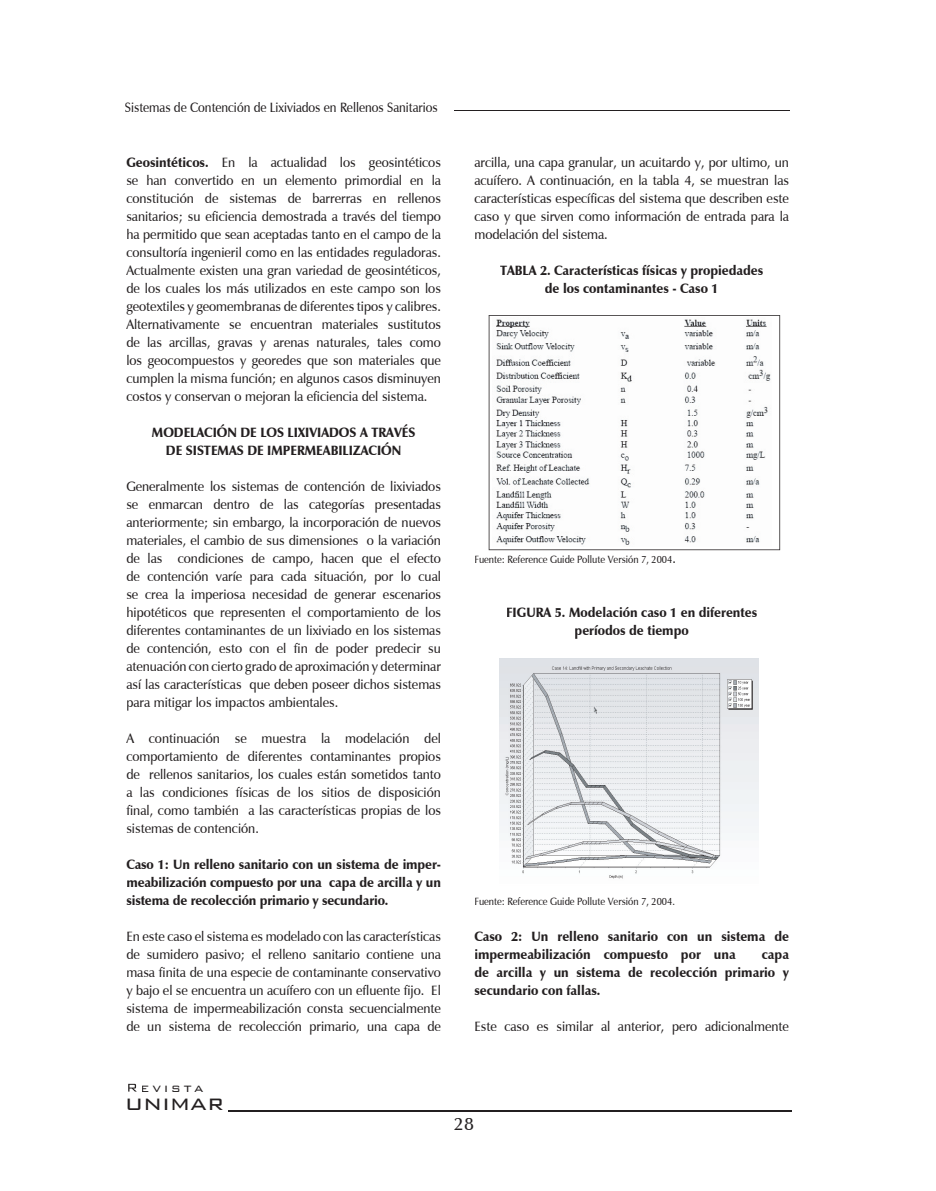
<style>
.page{position:relative;width:936px;height:1191px;background:#fff}
.page>*{position:absolute;margin:0;border:0;box-sizing:border-box;transform-origin:0 0}
.t1{font:300 27px "Bank Gothic BT";letter-spacing:.01em;color:#231f20}
.t2{font:600 18px "Zapf Humanist 601 BT";color:#231f20}
.t3{font:300 15px "Bank Gothic BT";letter-spacing:.2em;color:#231f20}
.t4{font:600 13.5px/18px "Zapf Humanist 601 BT";color:#231f20;text-align:justify;scale:.95 1}
.t5{font:900 13.5px/18px "Zapf Humanist 601 BT";color:#231f20;text-align:center;scale:.95 1}
.t6{font:600 13.5px "Zapf Humanist 601 BT";color:#231f20;scale:.9 1}
.t7{font:600 10.5px "Zapf Humanist 601 BT";color:#231f20;scale:.9 1}
.s1{font-weight:900}
.s2{font-size:13.5px}
.s3{color:#fff}
</style>
<div class="page">
<hr style="left:454px;top:110px;width:335px;height:1px;background:#231f20">
<svg style="left:488px;top:315px;width:292px;height:235px"></svg>
<img style="left:500px;top:658px;width:258px;height:221px">
<hr style="left:229px;top:1110px;width:563px;height:1px;background:#231f20">
<p class="t6" style="left:125px;top:99px;width:349px">Sistemas de Contención de Lixiviados en Rellenos Sanitarios</p>
<p class="t4" style="left:126px;top:153px;width:332px"><span class="s1">Geosintéticos.</span> En la actualidad los geosintéticos se han convertido en un elemento primordial en la constitución de sistemas de barrerras en rellenos sanitarios; su eficiencia demostrada a través del tiempo ha permitido que sean aceptadas tanto en el campo de la consultoría ingenieril como en las entidades reguladoras.<br>Actualmente existen una gran variedad de geosintéticos, de los cuales los más utilizados en este campo son los geotextiles y geomembranas de diferentes tipos y calibres.<br>Alternativamente se encuentran materiales sustitutos de las arcillas, gravas y arenas naturales, tales como los geocompuestos y georedes que son materiales que cumplen la misma función; en algunos casos disminuyen costos y conservan o mejoran la eficiencia del sistema.</p>
<p class="t5" style="left:152px;top:423px;width:279px">MODELACIÓN DE LOS LIXIVIADOS A TRAVÉS<br>DE SISTEMAS DE IMPERMEABILIZACIÓN</p>
<p class="t4" style="left:126px;top:477px;width:332px">Generalmente los sistemas de contención de lixiviados se enmarcan dentro de las categorías presentadas anteriormente; sin embargo, la incorporación de nuevos materiales, el cambio de sus dimensiones o la variación de las condiciones de campo, hacen que el efecto de contención varíe para cada situación, por lo cual se crea la imperiosa necesidad de generar escenarios hipotéticos que representen el comportamiento de los diferentes contaminantes de un lixiviado en los sistemas de contención, esto con el fin de poder predecir su atenuación con cierto grado de aproximación y determinar así las características que deben poseer dichos sistemas para mitigar los impactos ambientales.</p>
<p class="t4" style="left:126px;top:729px;width:332px">A continuación se muestra la modelación del comportamiento de diferentes contaminantes propios de rellenos sanitarios, los cuales están sometidos tanto a las condiciones físicas de los sitios de disposición final, como también a las características propias de los sistemas de contención.</p>
<p class="t5" style="left:126px;top:855px;width:333px;text-align:justify">Caso 1: Un relleno sanitario con un sistema de imper&shy;meabilización compuesto por una capa de arcilla y un sistema de recolección primario y secundario.</p>
<p class="t4" style="left:126px;top:927px;width:332px">En este caso el sistema es modelado con las características de sumidero pasivo; el relleno sanitario contiene una masa finita de una especie de contaminante conservativo y bajo el se encuentra un acuífero con un efluente fijo. El sistema de impermeabilización consta secuencialmente de un sistema de recolección primario, una capa de</p>
<p class="t4" style="left:474px;top:153px;width:332px">arcilla, una capa granular, un acuitardo y, por ultimo, un acuífero. A continuación, en la tabla 4, se muestran las características específicas del sistema que describen este caso y que sirven como información de entrada para la modelación del sistema.</p>
<p class="t5" style="left:500px;top:261px;width:278px">TABLA 2. Características físicas y propiedades de los contaminantes - Caso 1</p>
<p class="t7" style="left:474px;top:552px;width:225px">Fuente: Reference Guide Pollute Versión 7, 2004<span class="s2">.</span></p>
<p class="t5" style="left:506px;top:603px;width:266px">FIGURA 5. Modelación caso 1 en diferentes períodos de tiempo</p>
<p class="t7" style="left:474px;top:894px;width:224px">Fuente: Reference Guide Pollute Versión 7, 2004.</p>
<p class="t5" style="left:474px;top:927px;width:332px;text-align:left">Caso 2: Un relleno sanitario con un sistema de impermeabilización compuesto por una</p>
<p class="t5" style="left:474px;top:945px;width:332px;text-align:justify;text-indent:287px">capa de arcilla y un sistema de recolección primario y secundario con fallas.</p>
<p class="t4" style="left:474px;top:1017px;width:332px">Este caso es similar al anterior, pero adicionalmente</p>
<p class="t3" style="left:126px;top:1079px;width:79px"><span class="s3">R</span>evista</p>
<p class="t1" style="left:125px;top:1087px;width:100px">unimar</p>
<p class="t2" style="left:454px;top:1112px;width:21px">28</p>
</div>
